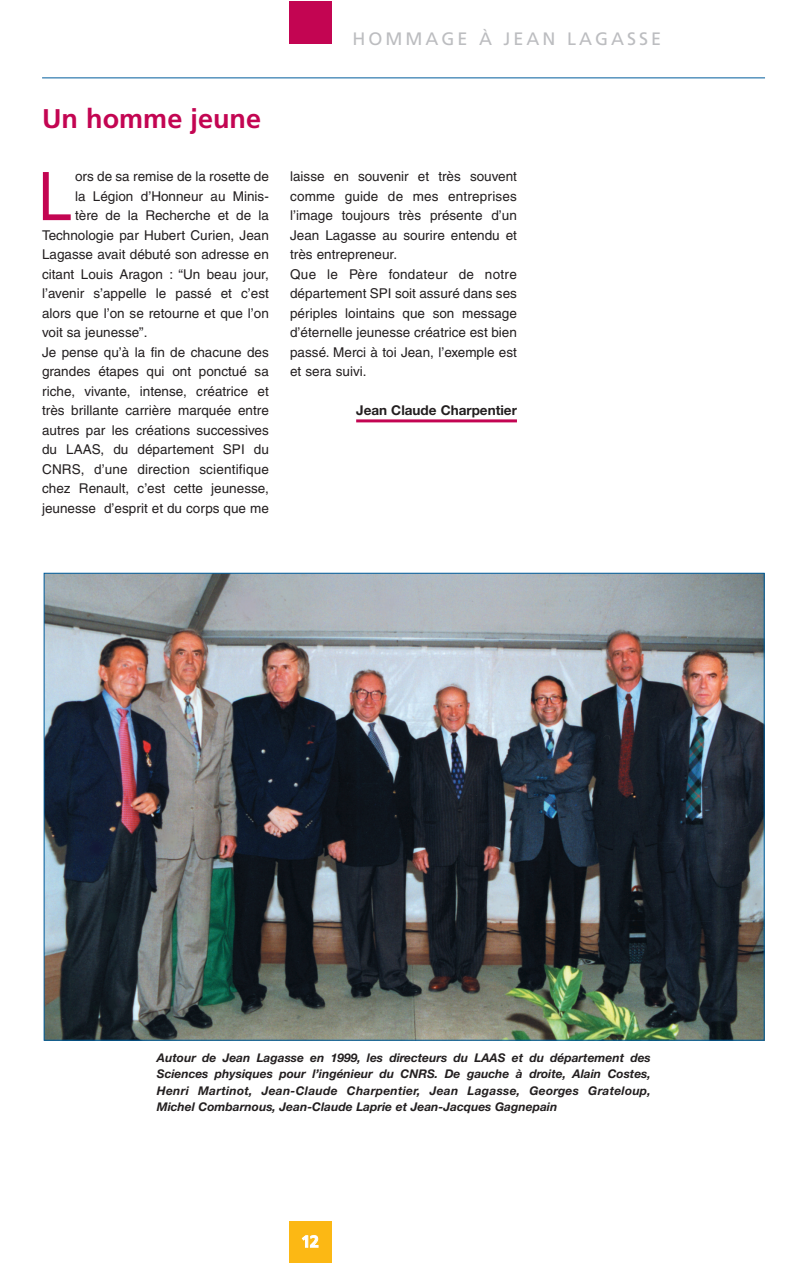
<style>
.page{position:relative;width:808px;height:1263px;background:#fff}
.page>*{position:absolute;margin:0;border:0;box-sizing:border-box;transform-origin:0 0}
.t1{font:66.9px "Helvetica";color:#c30552;scale:.9 1}
.t2{font:700 27px "Frutiger";color:#c30552}
.t3{font:18px "Frutiger";letter-spacing:.165em;color:#bcbdc0}
.t4{font:700 16.5px "Frutiger";color:#fff}
.t5{font:13.5px/19.5px "Helvetica";color:#231f20}
.t6{font:700 13.5px "Helvetica Neue";color:#231f20}
.t7{font:italic 700 12px/16.5px "Helvetica Neue";color:#231f20;text-align:justify}
</style>
<div class="page">
<div style="left:289px;top:1222px;width:42px;height:41px;background:#fcb814"></div>
<div style="left:289px;top:1px;width:42px;height:43px;background:#c30552"></div>
<hr style="left:42px;top:78px;width:723px;height:1px;background:#005d9c">
<hr style="left:356px;top:419px;width:161px;height:3px;background:#c30552">
<img style="left:46px;top:575px;width:716px;height:463px">
<h3 class="t3" style="left:352px;top:31px;width:310px">HOMMAGE À JEAN LAGASSE</h3>
<h2 class="t2" style="left:42px;top:108px;width:220px">Un homme jeune</h2>
<h1 class="t1" style="left:38px;top:172px;width:39px">L</h1>
<p class="t5" style="left:75px;top:168px;width:195px">ors de sa remise de la rosette de</p>
<p class="t5" style="left:75px;top:187px;width:195px">la Légion d’Honneur au Minis-</p>
<p class="t5" style="left:75px;top:207px;width:195px">tère de la Recherche et de la</p>
<p class="t5" style="left:42px;top:226px;width:228px">Technologie par Hubert Curien, Jean</p>
<p class="t5" style="left:42px;top:246px;width:228px">Lagasse avait débuté son adresse en</p>
<p class="t5" style="left:42px;top:265px;width:228px">citant Louis Aragon : “Un beau jour,</p>
<p class="t5" style="left:42px;top:285px;width:228px">l’avenir s’appelle le passé et c’est</p>
<p class="t5" style="left:42px;top:304px;width:228px">alors que l’on se retourne et que l’on</p>
<p class="t5" style="left:42px;top:324px;width:107px">voit sa jeunesse”.</p>
<p class="t5" style="left:42px;top:343px;width:228px">Je pense qu’à la fin de chacune des</p>
<p class="t5" style="left:42px;top:363px;width:228px">grandes étapes qui ont ponctué sa</p>
<p class="t5" style="left:42px;top:382px;width:228px">riche, vivante, intense, créatrice et</p>
<p class="t5" style="left:42px;top:402px;width:228px">très brillante carrière marquée entre</p>
<p class="t5" style="left:42px;top:421px;width:228px">autres par les créations successives</p>
<p class="t5" style="left:42px;top:441px;width:228px">du LAAS, du département SPI du</p>
<p class="t5" style="left:42px;top:460px;width:228px">CNRS, d’une direction scientifique</p>
<p class="t5" style="left:42px;top:480px;width:228px">chez Renault, c’est cette jeunesse,</p>
<p class="t5" style="left:42px;top:499px;width:228px">jeunesse d’esprit et du corps que me</p>
<p class="t5" style="left:290px;top:168px;width:228px">laisse en souvenir et très souvent comme guide de mes entreprises l’image toujours très présente d’un<br>Jean Lagasse au sourire entendu et très entrepreneur.<br>Que le Père fondateur de notre département SPI soit assuré dans ses périples lointains que son message d’éternelle jeunesse créatrice est bien passé. Merci à toi Jean, l’exemple est et sera suivi.</p>
<p class="t6" style="left:356px;top:405px;width:162px">Jean Claude Charpentier</p>
<p class="t7" style="left:157px;top:1050px;width:495px">Autour de Jean Lagasse en 1999, les directeurs du LAAS et du département des Sciences physiques pour l’ingénieur du CNRS. De gauche à droite, Alain Costes, Henri Martinot, Jean-Claude Charpentier, Jean Lagasse, Georges Grateloup, Michel Combarnous, Jean-Claude Laprie et Jean-Jacques Gagnepain</p>
<p class="t4" style="left:301px;top:1235px;width:19px">12</p>
</div>
